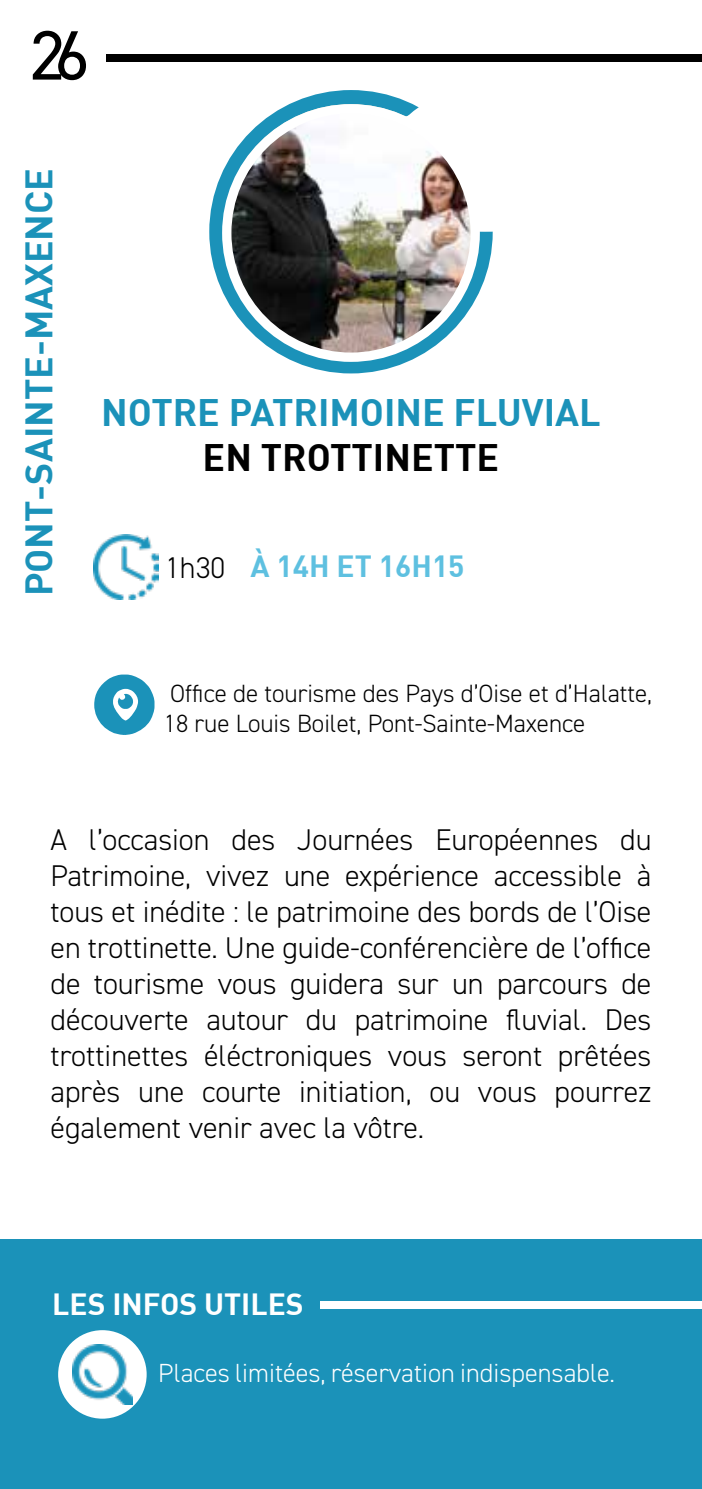
<style>
.page{position:relative;width:702px;height:1489px;background:#fff}
.page>*{position:absolute;margin:0;border:0;box-sizing:border-box;transform-origin:0 0}
.t1{font:70px "DIN2014";color:#000}
.t2{font:60px "Social Media Circled";color:#1b92b9}
.t3{font:700 37.5px "DIN";color:#1b92b9}
.t4{font:700 37.5px "DIN";color:#000}
.t5{font:300 30px/36px "DIN2014";color:#000;text-align:justify}
.t6{font:700 30px "DIN";color:#5ec0e0}
.t7{font:700 30px "DIN";color:#fff}
.t8{font:300 26.25px "DIN2014";color:#fff}
.t9{font:300 25px/30px "DIN2014";color:#000}
.s1{font-family:"DIN2014";font-weight:300;color:#000}
</style>
<div class="page">
<div style="left:107px;top:54px;width:595px;height:7px;background:#000"></div>
<div style="left:0;top:1239px;width:702px;height:249px;background:#1b92b9"></div>
<div style="left:209px;top:90px;width:283px;height:283px;background:#1b92b9;border-radius:50%"></div>
<img style="left:93px;top:534px;width:65px;height:65px">
<div style="left:351px;top:104px;width:267px;height:128px;background:#fff;border-radius:50%"></div>
<div style="left:390px;top:90px;width:179px;height:128px;background:#fff;border-radius:50%"></div>
<img style="left:227px;top:109px;width:248px;height:244px">
<div style="left:222px;top:104px;width:258px;height:258px;border:9px solid #fff;border-radius:50%"></div>
<div style="left:321px;top:1301px;width:381px;height:8px;background:#fff"></div>
<div style="left:58px;top:1329px;width:89px;height:89px;background:#fff;border-radius:50%"></div>
<img style="left:73px;top:1344px;width:59px;height:59px">
<h1 class="t1" style="left:30px;top:12px;width:61px">26</h1>
<p class="t3" style="left:14px;top:596px;width:430px;rotate:-90deg">PONT-SAINTE-MAXENCE</p>
<p class="t3" style="left:101px;top:388px;width:501px">NOTRE PATRIMOINE FLUVIAL</p>
<p class="t4" style="left:203px;top:433px;width:298px">EN TROTTINETTE</p>
<p class="t6" style="left:165px;top:547px;width:301px"><span class="s1">1h30</span> À 14H ET 16H15</p>
<h2 class="t2" style="left:93px;top:674px;width:65px">o</h2>
<p class="t9" style="left:164px;top:678px;width:489px">Office de tourisme des Pays d’Oise et d’Halatte,<br>18 rue Louis Boilet, Pont-Sainte-Maxence</p>
<p class="t5" style="left:51px;top:821px;width:602px">A l’occasion des Journées Européennes du Patrimoine, vivez une expérience accessible à tous et inédite : le patrimoine des bords de l’Oise en trottinette. Une guide-conférencière de l’office de tourisme vous guidera sur un parcours de découverte autour du patrimoine fluvial. Des trottinettes éléctroniques vous seront prêtées après une courte initiation, ou vous pourrez également venir avec la vôtre.</p>
<p class="t7" style="left:52px;top:1284px;width:253px">LES INFOS UTILES</p>
<p class="t8" style="left:158px;top:1356px;width:458px">Places limitées, réservation indispensable.</p>
</div>
